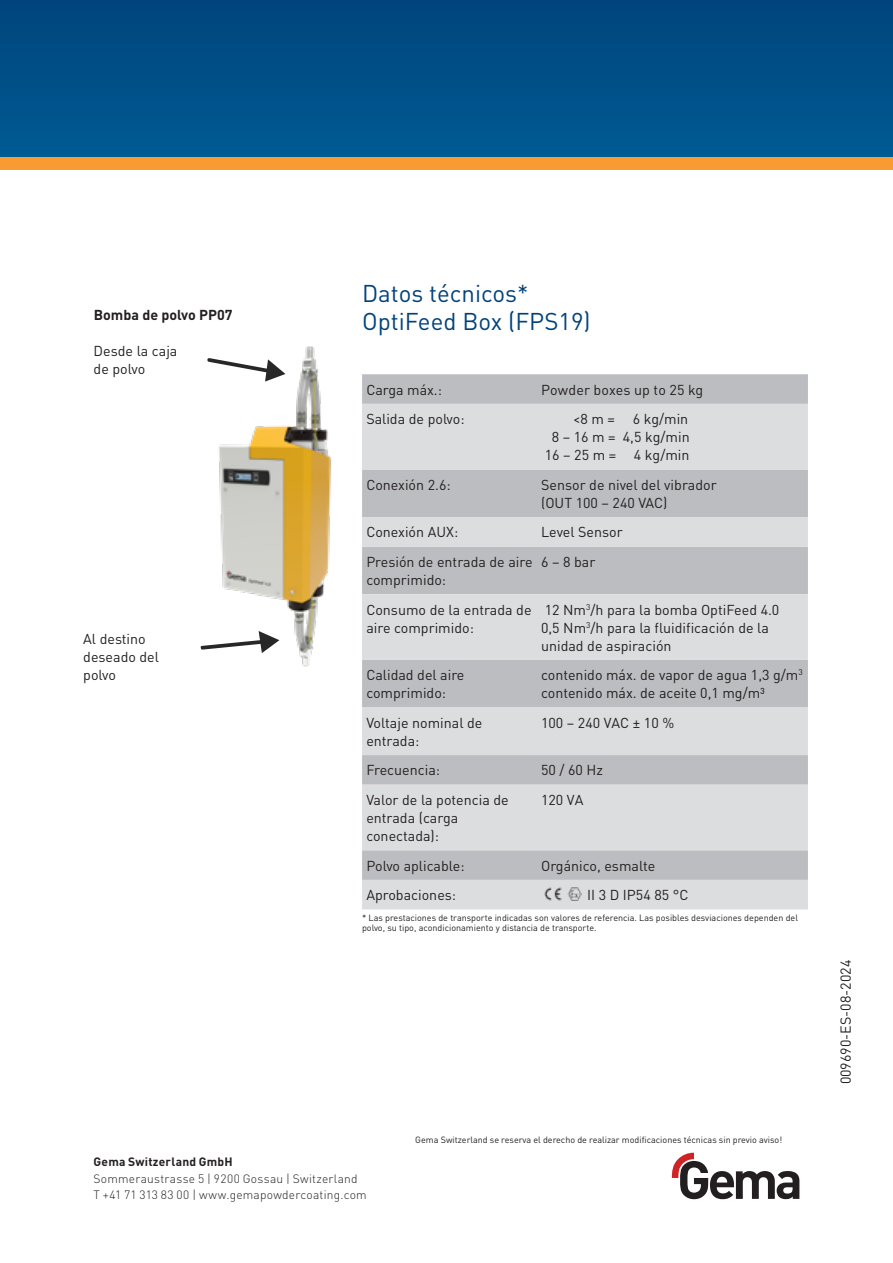
<style>
.page{position:relative;width:893px;height:1263px;background:#fff}
.page>*{position:absolute;margin:0;border:0;box-sizing:border-box;transform-origin:0 0}
.t1{font:24px/28.8px "DIN Pro";color:#01427c}
.t2{font:14.25px/18px "DIN Pro";color:#231f20}
.t3{font:700 14.25px "DIN Pro";color:#231f20}
.t4{font:300 12px/16.5px "DIN Pro";letter-spacing:.02em;color:#231f20}
.t5{font:700 12px "DIN Pro";letter-spacing:.02em;color:#231f20}
.t6{font:9px/10.5px "DIN Pro";color:#231f20}
</style>
<div class="page">
<div style="left:0;top:0;width:893px;height:157px;background:#004f87"></div>
<div style="left:0;top:157px;width:893px;height:13px;background:#f89b33"></div>
<svg style="left:672px;top:1153px;width:127px;height:46px"></svg>
<img style="left:219px;top:346px;width:113px;height:321px">
<svg style="left:207px;top:358px;width:78px;height:24px"></svg>
<svg style="left:200px;top:626px;width:81px;height:38px"></svg>
<div style="left:362px;top:374px;width:446px;height:30px;background:#bcbdc0"></div>
<svg style="left:362px;top:404px;width:446px;height:505px;background:#cfd0d2"></svg>
<img style="left:567px;top:888px;width:15px;height:13px">
<img style="left:545px;top:888px;width:17px;height:13px">
<p class="t3" style="left:94px;top:303px;width:140px">Bomba de polvo PP07</p>
<p class="t2" style="left:94px;top:340px;width:85px">Desde la caja de polvo</p>
<p class="t2" style="left:83px;top:628px;width:77px">Al destino deseado del polvo</p>
<h1 class="t1" style="left:362px;top:276px;width:230px">Datos técnicos*<br>OptiFeed Box (FPS19)</h1>
<p class="t2" style="left:366px;top:379px;width:77px">Carga máx.:</p>
<p class="t2" style="left:541px;top:379px;width:164px">Powder boxes up to 25 kg</p>
<p class="t2" style="left:366px;top:409px;width:100px">Salida de polvo:</p>
<p class="t2" style="left:545px;top:409px;width:147px;text-align:right">&lt;8 m = 6 kg/min<br>8 – 16 m = 4,5 kg/min<br>16 – 25 m = 4 kg/min</p>
<p class="t2" style="left:366px;top:474px;width:86px">Conexión 2.6:</p>
<p class="t2" style="left:541px;top:474px;width:177px">Sensor de nivel del vibrador (OUT 100 – 240 VAC)</p>
<p class="t2" style="left:366px;top:522px;width:93px">Conexión AUX:</p>
<p class="t2" style="left:541px;top:522px;width:83px">Level Sensor</p>
<p class="t2" style="left:366px;top:551px;width:168px">Presión de entrada de aire comprimido:</p>
<p class="t2" style="left:541px;top:551px;width:56px">6 – 8 bar</p>
<p class="t2" style="left:366px;top:599px;width:167px">Consumo de la entrada de aire comprimido:</p>
<p class="t2" style="left:541px;top:599px;width:240px">12 Nm<sup>3</sup>/h para la bomba OptiFeed 4.0<br>0,5 Nm<sup>3</sup>/h para la fluidificación de la unidad de aspiración</p>
<p class="t2" style="left:366px;top:664px;width:100px">Calidad del aire comprimido:</p>
<p class="t2" style="left:541px;top:664px;width:263px">contenido máx. de vapor de agua 1,3 g/m<sup>3 </sup>contenido máx. de aceite 0,1 mg/m3</p>
<p class="t2" style="left:366px;top:712px;width:118px">Voltaje nominal de entrada:</p>
<p class="t2" style="left:541px;top:712px;width:135px">100 – 240 VAC ± 10 %</p>
<p class="t2" style="left:366px;top:760px;width:75px">Frecuencia:</p>
<p class="t2" style="left:541px;top:760px;width:63px">50 / 60 Hz</p>
<p class="t2" style="left:366px;top:789px;width:144px">Valor de la potencia de entrada (carga conectada):</p>
<p class="t2" style="left:541px;top:789px;width:44px">120 VA</p>
<p class="t2" style="left:366px;top:855px;width:100px">Polvo aplicable:</p>
<p class="t2" style="left:541px;top:855px;width:116px">Orgánico, esmalte</p>
<p class="t2" style="left:366px;top:884px;width:91px">Aprobaciones:</p>
<p class="t2" style="left:587px;top:884px;width:103px">II 3 D IP54 85 °C</p>
<p class="t6" style="left:362px;top:911px;width:437px">* Las prestaciones de transporte indicadas son valores de referencia. Las posibles desviaciones dependen del polvo, su tipo, acondicionamiento y distancia de transporte.</p>
<p class="t6" style="left:415px;top:1133px;width:368px">Gema Switzerland se reserva el derecho de realizar modificaciones técnicas sin previo aviso!</p>
<p class="t5" style="left:94px;top:1152px;width:141px">Gema Switzerland GmbH</p>
<p class="t4" style="left:94px;top:1169px;width:275px">Sommeraustrasse 5 | 9200 Gossau | Switzerland<br>T +41 71 313 83 00 | www.gemapowdercoating.com</p>
<p class="t2" style="left:835px;top:1084px;width:126px;rotate:-90deg">009690-ES-08-2024</p>
</div>
